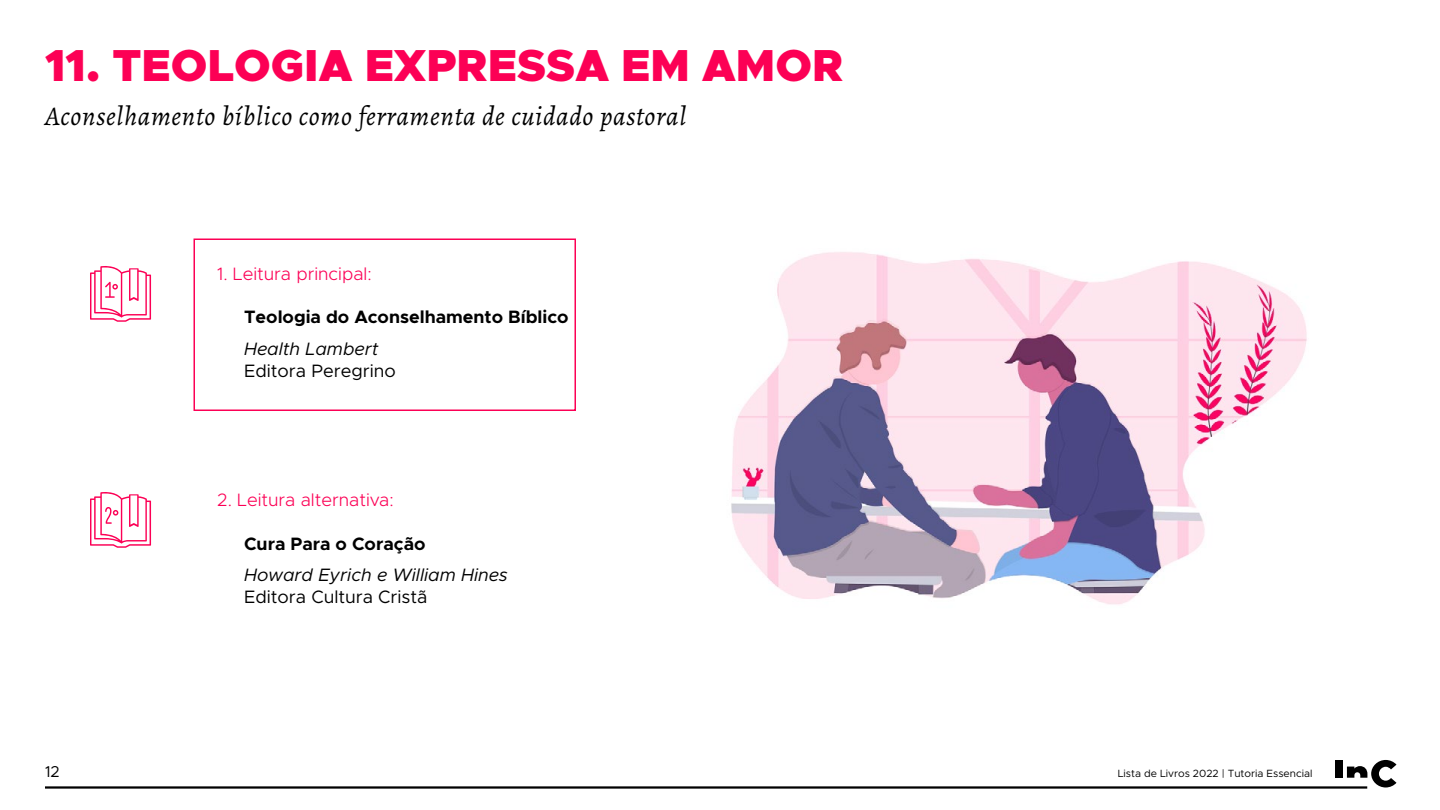
<style>
.page{position:relative;width:1440px;height:810px;background:#fff}
.page>*{position:absolute;margin:0;border:0;box-sizing:border-box;transform-origin:0 0}
.t1{font:900 45px "Metropolis";color:#fc0055}
.t2{font:italic 27px "Alegreya";letter-spacing:.025em;color:#000}
.t3{font:700 18px "Metropolis";color:#000}
.t4{font:300 18px "Metropolis";color:#fc0055}
.t5{font:italic 18px "Metropolis";color:#000}
.t6{font:18px "Metropolis";color:#000}
.t7{font:15.75px "Metropolis";color:#000}
.t8{font:10.5px "Metropolis";color:#000}
</style>
<div class="page">
<div style="left:1335px;top:760px;width:8px;height:18px;background:#000"></div>
<svg style="left:1347px;top:760px;width:49px;height:28px"></svg>
<hr style="left:45px;top:786px;width:1322px;height:3px;background:#000">
<div style="left:194px;top:238px;width:382px;height:173px;border:2px solid #fc0055"></div>
<svg style="left:90px;top:266px;width:61px;height:56px"></svg>
<svg style="left:90px;top:492px;width:61px;height:56px"></svg>
<img style="left:731px;top:252px;width:576px;height:353px">
<h1 class="t1" style="left:45px;top:36px;width:800px">11. TEOLOGIA EXPRESSA EM AMOR</h1>
<p class="t2" style="left:45px;top:99px;width:643px">Aconselhamento bíblico como ferramenta de cuidado pastoral</p>
<p class="t4" style="left:217px;top:262px;width:156px">1. Leitura principal:</p>
<p class="t3" style="left:244px;top:305px;width:326px">Teologia do Aconselhamento Bíblico</p>
<p class="t5" style="left:244px;top:338px;width:136px">Health Lambert</p>
<p class="t6" style="left:244px;top:359px;width:153px">Editora Peregrino</p>
<p class="t4" style="left:217px;top:489px;width:178px">2. Leitura alternativa:</p>
<p class="t3" style="left:244px;top:532px;width:183px">Cura Para o Coração</p>
<p class="t5" style="left:244px;top:564px;width:265px">Howard Eyrich e William Hines</p>
<p class="t6" style="left:244px;top:585px;width:185px">Editora Cultura Cristã</p>
<p class="t7" style="left:45px;top:762px;width:16px">12</p>
<p class="t8" style="left:1118px;top:767px;width:196px">Lista de Livros 2022 | Tutoria Essencial</p>
</div>
